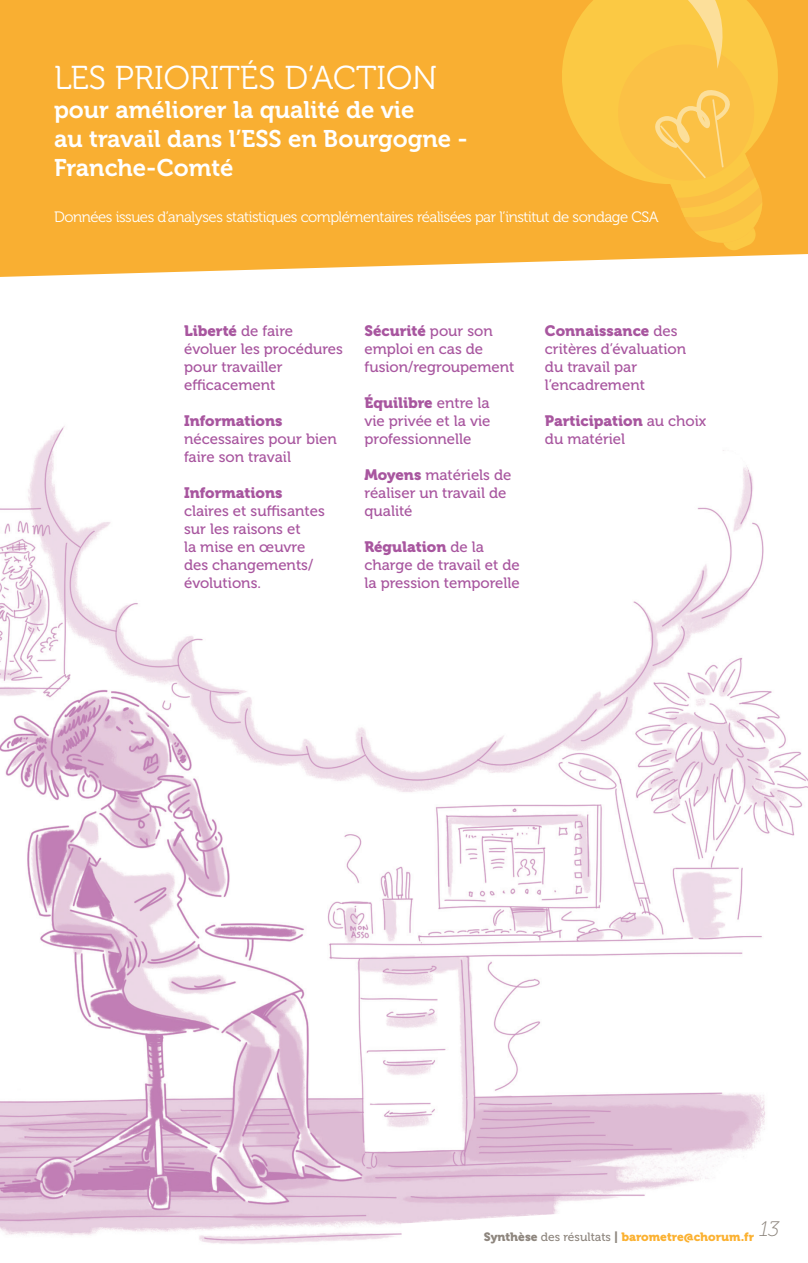
<style>
.page{position:relative;width:808px;height:1263px;background:#fff}
.page>*{position:absolute;margin:0;border:0;box-sizing:border-box;transform-origin:0 0}
.t1{font:33px "Museo 300";color:#fff}
.t2{font:24px/28.8px "Museo 700";color:#fff}
.t3{font:15px/18px "Museo 500";color:#a8569f}
.t4{font:15px "Museo 300";letter-spacing:-.03em;color:#fff}
.t5{font:12px "Museo 900";color:#fbb131}
.s1{font-family:"Museo 900"}
.s2{color:#8e867e}
.s3{font-family:"Museo 500";color:#8e867e}
</style>
<div class="page">
<div style="left:0;top:0;width:808px;height:277px;background:#f9af32"></div>
<svg style="left:547px;top:0;width:246px;height:199px;fill:#f9af32"></svg>
<svg style="left:609px;top:0;width:159px;height:252px"></svg>
<img style="left:0;top:426px;width:808px;height:818px">
<svg style="left:401px;top:1113px;width:407px;height:131px"></svg>
<p class="t1" style="left:54px;top:60px;width:385px">LES PRIORITÉS D’ACTION</p>
<p class="t2" style="left:54px;top:96px;width:362px">pour améliorer la qualité de vie</p>
<p class="t2" style="left:54px;top:125px;width:415px">au travail dans l’ESS en Bourgogne -<br>Franche-Comté</p>
<p class="t4" style="left:54px;top:209px;width:606px">Données issues d’analyses statistiques complémentaires réalisées par l’institut de sondage CSA</p>
<p class="t3" style="left:184px;top:322px;width:160px"><span class="s1">Liberté</span> de faire évoluer les procédures pour travailler efficacement</p>
<p class="t3" style="left:184px;top:412px;width:154px"><span class="s1">Informations </span>nécessaires pour bien faire son travail</p>
<p class="t3" style="left:184px;top:484px;width:142px"><span class="s1">Informations </span>claires et suffisantes sur les raisons et<br>la mise en œuvre des changements/ évolutions.</p>
<p class="t3" style="left:364px;top:322px;width:152px"><span class="s1">Sécurité</span> pour son emploi en cas de fusion/regroupement</p>
<p class="t3" style="left:364px;top:394px;width:127px;text-align:justify"><span class="s1">Équilibre</span> entre la vie privée et la vie professionnelle</p>
<p class="t3" style="left:364px;top:466px;width:148px"><span class="s1">Moyens</span> matériels de réaliser un travail de qualité</p>
<p class="t3" style="left:364px;top:538px;width:157px"><span class="s1">Régulation</span> de la charge de travail et de la pression temporelle</p>
<p class="t3" style="left:545px;top:322px;width:143px"><span class="s1">Connaissance</span> des critères d’évaluation du travail par l’encadrement</p>
<p class="t3" style="left:545px;top:412px;width:163px"><span class="s1">Participation</span> au choix du matériel</p>
<p class="t5" style="left:484px;top:1230px;width:297px"><span class="s2">Synthèse</span> <span class="s3">des résultats</span> <span class="s2">|</span> barometre@chorum.fr <sup>13</sup></p>
</div>
